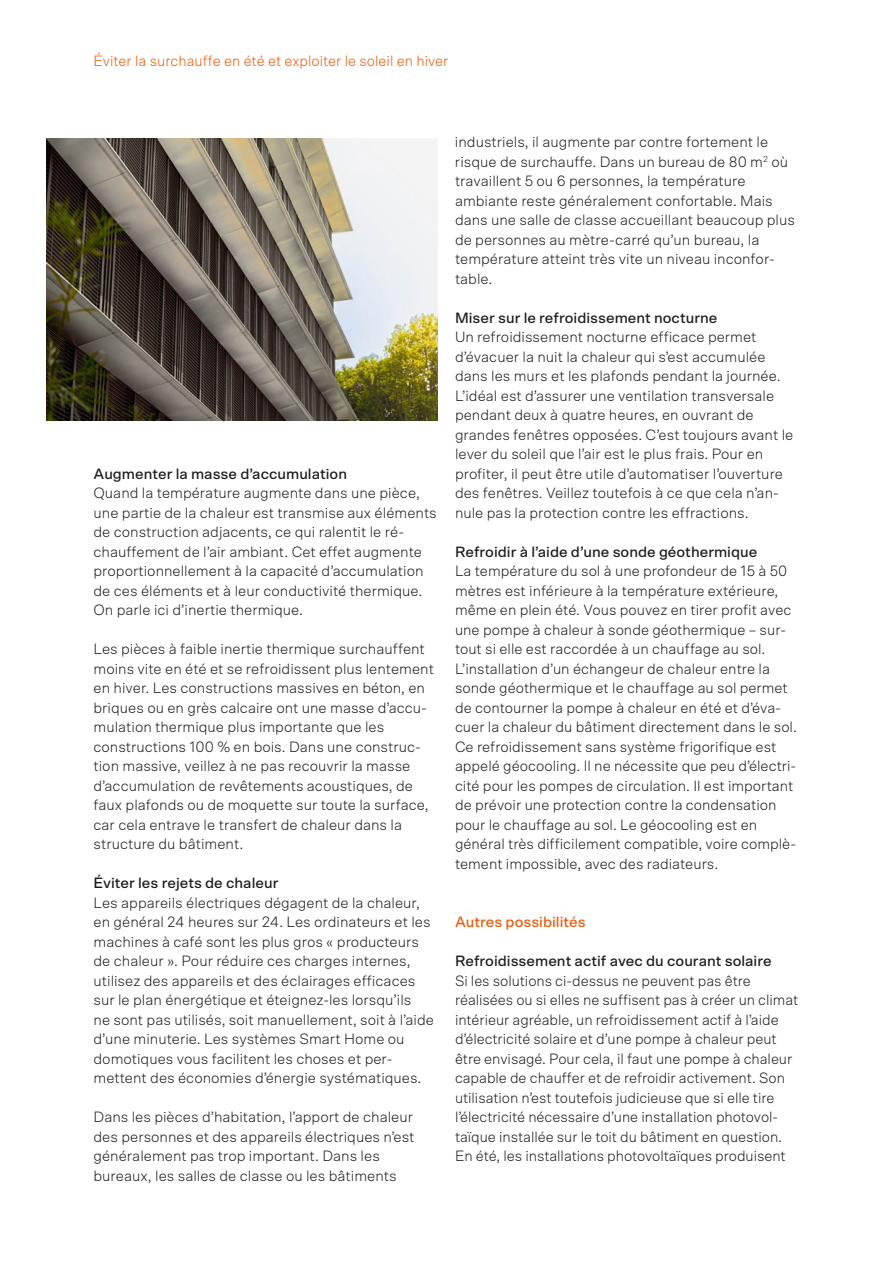
<style>
.page{position:relative;width:893px;height:1263px;background:#fff}
.page>*{position:absolute;margin:0;border:0;box-sizing:border-box;transform-origin:0 0}
.t1{font:300 15px/19.5px "Scto Grotesk A";color:#1d1d1b}
.t2{font:500 15px "Scto Grotesk A";color:#1d1d1b}
.t3{font:300 15px "Scto Grotesk A";color:#ea5b0b}
.t4{font:500 15px "Scto Grotesk A";color:#ea5b0b}
</style>
<div class="page">
<img style="left:47px;top:139px;width:391px;height:281px">
<p class="t3" style="left:94px;top:52px;width:356px">Éviter la surchauffe en été et exploiter le soleil en hiver</p>
<p class="t2" style="left:94px;top:464px;width:255px">Augmenter la masse d’accumulation</p>
<p class="t1" style="left:94px;top:483px;width:345px">Quand la température augmente dans une pièce, une partie de la chaleur est transmise aux éléments de construction adjacents, ce qui ralentit le ré&shy;chauffement de l’air ambiant. Cet effet augmente proportionnellement à la capacité d’accumulation de ces éléments et à leur conductivité thermique.<br>On parle ici d’inertie thermique.</p>
<p class="t1" style="left:94px;top:639px;width:342px">Les pièces à faible inertie thermique surchauffent moins vite en été et se refroidissent plus lentement en hiver. Les constructions massives en béton, en briques ou en grès calcaire ont une masse d’accu&shy;mulation thermique plus importante que les constructions 100 % en bois. Dans une construc&shy;tion massive, veillez à ne pas recouvrir la masse d’accumulation de revêtements acoustiques, de faux plafonds ou de moquette sur toute la surface, car cela entrave le transfert de chaleur dans la structure du bâtiment.</p>
<p class="t2" style="left:94px;top:874px;width:186px">Éviter les rejets de chaleur</p>
<p class="t1" style="left:94px;top:892px;width:342px">Les appareils électriques dégagent de la chaleur, en général 24 heures sur 24. Les ordinateurs et les machines à café sont les plus gros « producteurs de chaleur ». Pour réduire ces charges internes, utilisez des appareils et des éclairages efficaces sur le plan énergétique et éteignez-les lorsqu’ils<br>ne sont pas utilisés, soit manuellement, soit à l’aide d’une minuterie. Les systèmes Smart Home ou domotiques vous facilitent les choses et per&shy;mettent des économies d’énergie systématiques.</p>
<p class="t1" style="left:94px;top:1107px;width:322px">Dans les pièces d’habitation, l’apport de chaleur des personnes et des appareils électriques n’est généralement pas trop important. Dans les bureaux, les salles de classe ou les bâtiments</p>
<p class="t1" style="left:455px;top:132px;width:341px">industriels, il augmente par contre fortement le risque de surchauffe. Dans un bureau de 80 m<sup>2</sup> où travaillent 5 ou 6 personnes, la température ambiante reste généralement confortable. Mais dans une salle de classe accueillant beaucoup plus de personnes au mètre-carré qu’un bureau, la température atteint très vite un niveau inconfor&shy;table.</p>
<p class="t2" style="left:455px;top:308px;width:264px">Miser sur le refroidissement nocturne</p>
<p class="t1" style="left:455px;top:327px;width:340px">Un refroidissement nocturne efficace permet d’évacuer la nuit la chaleur qui s’est accumulée dans les murs et les plafonds pendant la journée.<br>L’idéal est d’assurer une ventilation transversale pendant deux à quatre heures, en ouvrant de grandes fenêtres opposées. C’est toujours avant le lever du soleil que l’air est le plus frais. Pour en profiter, il peut être utile d’automatiser l’ouverture des fenêtres. Veillez toutefois à ce que cela n’an&shy;nule pas la protection contre les effractions.</p>
<p class="t2" style="left:455px;top:542px;width:304px">Refroidir à l’aide d’une sonde géothermique</p>
<p class="t1" style="left:455px;top:561px;width:343px">La température du sol à une profondeur de 15 à 50 mètres est inférieure à la température extérieure, même en plein été. Vous pouvez en tirer profit avec une pompe à chaleur à sonde géothermique – sur&shy;tout si elle est raccordée à un chauffage au sol.<br>L’installation d’un échangeur de chaleur entre la sonde géothermique et le chauffage au sol permet de contourner la pompe à chaleur en été et d’éva&shy;cuer la chaleur du bâtiment directement dans le sol.<br>Ce refroidissement sans système frigorifique est appelé géocooling. Il ne nécessite que peu d’électri&shy;cité pour les pompes de circulation. Il est important de prévoir une protection contre la condensation pour le chauffage au sol. Le géocooling est en général très difficilement compatible, voire complè&shy;tement impossible, avec des radiateurs.</p>
<p class="t4" style="left:455px;top:913px;width:132px">Autres possibilités</p>
<p class="t2" style="left:455px;top:952px;width:318px">Refroidissement actif avec du courant solaire</p>
<p class="t1" style="left:455px;top:970px;width:345px">Si les solutions ci-dessus ne peuvent pas être réalisées ou si elles ne suffisent pas à créer un climat intérieur agréable, un refroidissement actif à l’aide d’électricité solaire et d’une pompe à chaleur peut être envisagé. Pour cela, il faut une pompe à chaleur capable de chauffer et de refroidir activement. Son utilisation n’est toutefois judicieuse que si elle tire l’électricité nécessaire d’une installation photovol&shy;taïque installée sur le toit du bâtiment en question.<br>En été, les installations photovoltaïques produisent</p>
</div>
